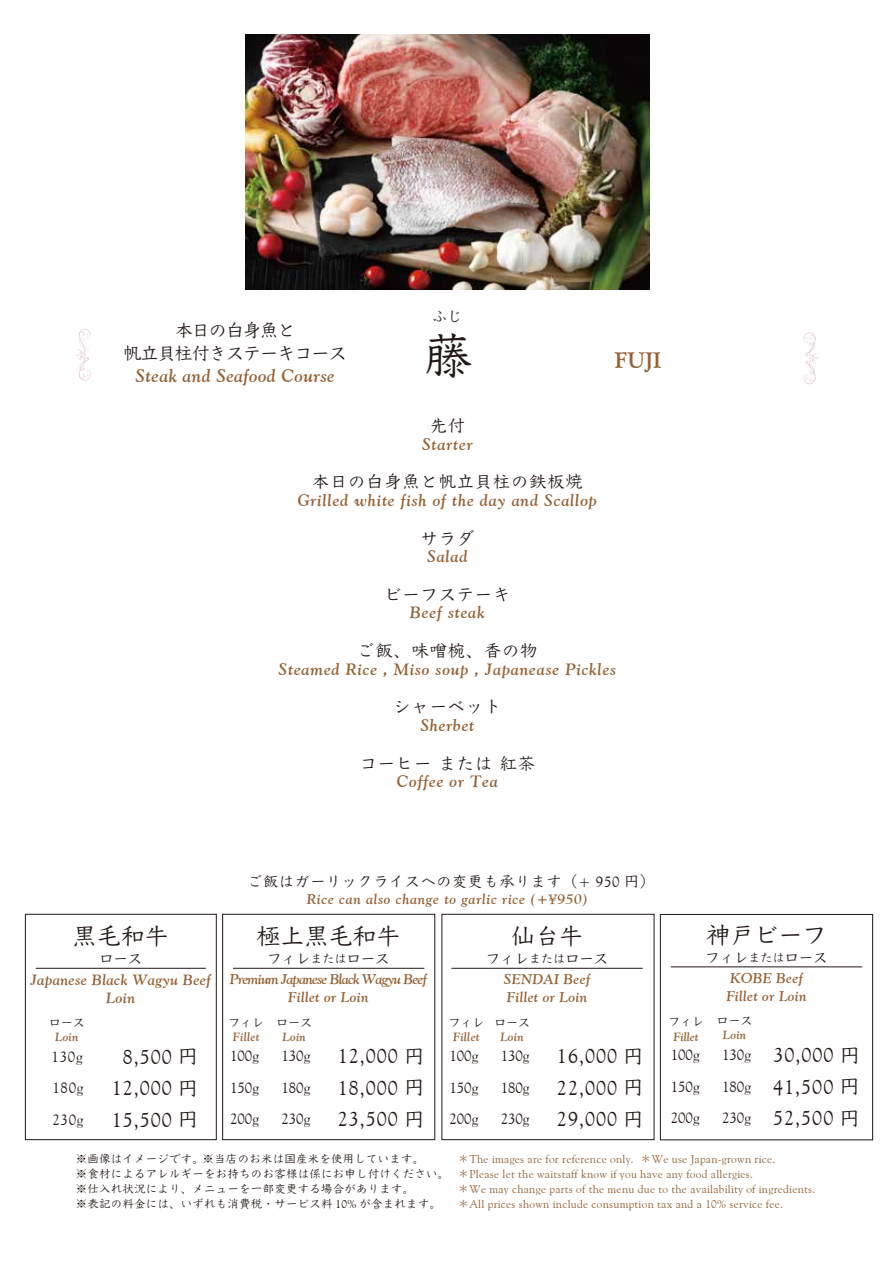
<style>
.page{position:relative;width:893px;height:1263px;background:#fff}
.page>*{position:absolute;margin:0;border:0;box-sizing:border-box;transform-origin:0 0}
.t1{font:500 49.5px "Yu Kyo";color:#221815}
.t2{font:500 24px "Yu Kyo";color:#221815}
.t3{font:700 22.5px "Goudy Old Style BT";color:#956134}
.t4{font:20.25px "Goudy Old Style BT";letter-spacing:.05em;color:#221815}
.t5{font:italic 700 18px "Goudy Old Style BT";letter-spacing:.025em;color:#956134}
.t6{font:500 18px/22.5px "Yu Kyo";letter-spacing:-.05em;color:#221815;text-align:center}
.t7{font:500 17.25px "Yu Kyo";letter-spacing:.05em;color:#221815}
.t8{font:italic 700 16.5px "Goudy Old Style BT";letter-spacing:.05em;color:#956134}
.t9{font:15px "Goudy Old Style BT";color:#221815}
.t10{font:500 15px "Yu Kyo";letter-spacing:.05em;color:#221815}
.t11{font:italic 700 15px/18.1px "Goudy Old Style BT";letter-spacing:.025em;color:#956134;text-align:center}
.t12{font:500 14.4px "Yu Kyo";color:#221815}
.t13{font:italic 700 14.25px/18.1px "Goudy Old Style BT";letter-spacing:.025em;color:#956134}
.t14{font:italic 700 14.25px/18px "Goudy Old Style BT";letter-spacing:-.05em;color:#956134;text-align:center}
.t15{font:italic 700 14.25px "Goudy Old Style BT";letter-spacing:.05em;color:#956134}
.t16{font:italic 700 12px "Goudy Old Style BT";letter-spacing:.025em;color:#956134}
.t17{font:500 12px "Yu Kyo";color:#221815}
.t18{font:11.4px/15px "Goudy Old Style BT";letter-spacing:.025em;color:#956134}
.t19{font:500 11.4px/15px "Yu Kyo";letter-spacing:.025em;color:#221815}
.s1{font-family:"Koz Go Pr 6 N"}
.s2{font-family:"Yu Kyo";font-weight:500}
.s3{font-family:"Goudy Old Style BT";font-weight:400}
.s4{font-size:12px}
.s5{font-size:15px}
.s6{font-family:"Koz Go Pr 6 N";font-size:15px}
</style>
<div class="page">
<img style="left:245px;top:34px;width:404px;height:255px">
<svg style="left:76px;top:329px;width:15px;height:52px"></svg>
<svg style="left:803px;top:332px;width:15px;height:52px"></svg>
<div style="left:25px;top:914px;width:191px;height:226px;border:1px solid #221815"></div>
<hr style="left:36px;top:968px;width:170px;height:1px;background:#221815">
<div style="left:222px;top:914px;width:213px;height:226px;border:1px solid #221815"></div>
<hr style="left:233px;top:968px;width:191px;height:1px;background:#221815">
<div style="left:442px;top:914px;width:212px;height:226px;border:1px solid #221815"></div>
<hr style="left:451px;top:968px;width:192px;height:1px;background:#221815">
<div style="left:660px;top:914px;width:213px;height:226px;border:1px solid #221815"></div>
<hr style="left:671px;top:966px;width:191px;height:1px;background:#221815">
<h3 class="t6" style="left:123px;top:319px;width:225px">本日の白身魚と<br>帆立貝柱付きステーキコース</h3>
<h3 class="t5" style="left:136px;top:364px;width:201px">Steak and Seafood Course</h3>
<h3 class="t10" style="left:432px;top:306px;width:31px">ふじ</h3>
<h1 class="t1" style="left:423px;top:321px;width:51px">藤</h1>
<h3 class="t3" style="left:615px;top:346px;width:48px">FUJI</h3>
<h3 class="t7" style="left:430px;top:413px;width:37px">先付</h3>
<h3 class="t8" style="left:422px;top:434px;width:52px">Starter</h3>
<h3 class="t7" style="left:312px;top:469px;width:272px">本日の白身魚と帆立貝柱の鉄板焼</h3>
<h3 class="t8" style="left:298px;top:490px;width:301px">Grilled white fish of the day and Scallop</h3>
<h3 class="t7" style="left:421px;top:526px;width:55px">サラダ</h3>
<h3 class="t8" style="left:427px;top:546px;width:42px">Salad</h3>
<h3 class="t7" style="left:384px;top:582px;width:127px">ビーフステーキ</h3>
<h3 class="t8" style="left:410px;top:602px;width:76px">Beef steak</h3>
<h3 class="t7" style="left:357px;top:638px;width:182px">ご飯、味噌椀、香の物</h3>
<h3 class="t8" style="left:279px;top:659px;width:339px">Steamed Rice , Miso soup , Japanease Pickles</h3>
<h3 class="t7" style="left:393px;top:695px;width:109px">シャーベット</h3>
<h3 class="t8" style="left:420px;top:715px;width:56px">Sherbet</h3>
<h3 class="t7" style="left:360px;top:751px;width:177px">コーヒー または 紅茶</h3>
<h3 class="t8" style="left:397px;top:771px;width:102px">Coffee or Tea</h3>
<h2 class="t2" style="left:73px;top:919px;width:97px">黒毛和牛</h2>
<p class="t12" style="left:99px;top:948px;width:45px">ロース</p>
<h3 class="t11" style="left:30px;top:970px;width:182px">Japanese Black Wagyu Beef<br>Loin</h3>
<p class="t17" style="left:49px;top:1013px;width:37px">ロース</p>
<p class="t16" style="left:55px;top:1030px;width:25px">Loin</p>
<h3 class="t9" style="left:4px;top:1047px;width:80px"><span class="s1">　　　</span>130g</h3>
<h3 class="t4" style="left:123px;top:1044px;width:77px">8,500 <span class="s2">円</span></h3>
<h3 class="t9" style="left:52px;top:1079px;width:33px">180g</h3>
<h3 class="t4" style="left:112px;top:1075px;width:88px">12,000 <span class="s2">円</span></h3>
<h3 class="t9" style="left:52px;top:1110px;width:33px">230g</h3>
<h3 class="t4" style="left:112px;top:1107px;width:88px">15,500 <span class="s2">円</span></h3>
<h3 class="t10" style="left:247px;top:871px;width:409px">ご飯はガーリックライスへの変更も承ります（<span class="s3">+ 950</span> 円）</h3>
<p class="t15" style="left:307px;top:890px;width:283px">Rice can also change to garlic rice (+¥950)</p>
<h2 class="t2" style="left:256px;top:919px;width:146px">極上黒毛和牛</h2>
<p class="t12" style="left:267px;top:948px;width:124px">フィレ<span class="s4">または</span>ロース</p>
<p class="t14" style="left:230px;top:970px;width:198px">Premium Japanese Black Wagyu Beef<br>Fillet or Loin</p>
<p class="t17" style="left:228px;top:1013px;width:37px">フィレ</p>
<p class="t16" style="left:233px;top:1030px;width:28px">Fillet</p>
<p class="t17" style="left:276px;top:1013px;width:37px">ロース</p>
<p class="t16" style="left:283px;top:1030px;width:25px">Loin</p>
<h3 class="t9" style="left:230px;top:1047px;width:30px">100g</h3>
<h3 class="t9" style="left:281px;top:1047px;width:30px">130g</h3>
<h3 class="t4" style="left:338px;top:1043px;width:88px">12,000 <span class="s2">円</span></h3>
<h3 class="t9" style="left:230px;top:1078px;width:30px">150g</h3>
<h3 class="t9" style="left:281px;top:1078px;width:30px">180g</h3>
<h3 class="t4" style="left:338px;top:1075px;width:88px">18,000 <span class="s2">円</span></h3>
<h3 class="t9" style="left:230px;top:1110px;width:30px">200g</h3>
<h3 class="t9" style="left:281px;top:1110px;width:30px">230g</h3>
<h3 class="t4" style="left:338px;top:1106px;width:88px">23,500 <span class="s2">円</span></h3>
<h2 class="t2" style="left:511px;top:919px;width:73px">仙台牛</h2>
<p class="t12" style="left:486px;top:948px;width:124px">フィレ<span class="s4">または</span>ロース</p>
<p class="t13" style="left:504px;top:970px;width:88px">SENDAI Beef<br>Fillet or Loin</p>
<p class="t17" style="left:448px;top:1013px;width:37px">フィレ</p>
<p class="t16" style="left:453px;top:1030px;width:28px">Fillet</p>
<p class="t17" style="left:494px;top:1013px;width:37px">ロース</p>
<p class="t16" style="left:500px;top:1030px;width:25px">Loin</p>
<h3 class="t9" style="left:449px;top:1047px;width:30px">100g</h3>
<h3 class="t9" style="left:501px;top:1047px;width:30px">130g</h3>
<h3 class="t4" style="left:557px;top:1043px;width:88px">16,000 <span class="s2">円</span></h3>
<h3 class="t9" style="left:449px;top:1078px;width:30px">150g</h3>
<h3 class="t9" style="left:501px;top:1078px;width:30px">180g</h3>
<h3 class="t4" style="left:557px;top:1075px;width:88px">22,000 <span class="s2">円</span></h3>
<h3 class="t9" style="left:449px;top:1110px;width:30px">200g</h3>
<h3 class="t9" style="left:501px;top:1110px;width:30px">230g</h3>
<h3 class="t4" style="left:557px;top:1106px;width:88px">29,000 <span class="s2">円</span></h3>
<h2 class="t2" style="left:706px;top:918px;width:122px">神戸ビーフ</h2>
<p class="t12" style="left:705px;top:947px;width:124px">フィレ<span class="s4">または</span>ロース</p>
<p class="t13" style="left:726px;top:969px;width:82px">KOBE Beef<br>Fillet or Loin</p>
<p class="t17" style="left:716px;top:1012px;width:37px">ロース</p>
<p class="t16" style="left:723px;top:1028px;width:25px">Loin</p>
<p class="t17" style="left:668px;top:1013px;width:37px">フィレ</p>
<p class="t16" style="left:673px;top:1029px;width:26px">Fillet</p>
<h3 class="t9" style="left:671px;top:1046px;width:30px">100g</h3>
<h3 class="t4" style="left:722px;top:1042px;width:139px"><span class="s5">130g</span> 30,000 <span class="s2">円</span></h3>
<h3 class="t9" style="left:671px;top:1077px;width:30px">150g</h3>
<h3 class="t4" style="left:722px;top:1074px;width:139px"><span class="s5">180g</span> <span class="s6">　</span> 41,500 <span class="s2">円</span></h3>
<h3 class="t9" style="left:671px;top:1109px;width:30px">200g</h3>
<h3 class="t4" style="left:722px;top:1105px;width:139px"><span class="s5">230g</span> <span class="s6">　</span> 52,500 <span class="s2">円</span></h3>
<p class="t19" style="left:76px;top:1151px;width:375px">※画像はイメージです。※当店のお米は国産米を使用しています。<br>※食材によるアレルギーをお持ちのお客様は係にお申し付けください。※仕入れ状況により、メニューを一部変更する場合があります。<br>※表記の料金には、いずれも消費税・サービス料 <span class="s3">10%</span> が含まれます。</p>
<p class="t18" style="left:458px;top:1151px;width:359px"><span class="s1">＊</span>The images are for reference only. <span class="s1">＊</span>We use Japan-grown rice.<span class="s1">＊</span>Please let the waitstaff know if you have any food allergies.<br><span class="s1">＊</span>We may change parts of the menu due to the availability of ingredients.<span class="s1">＊</span>All prices shown include consumption tax and a 10% service fee.</p>
</div>
